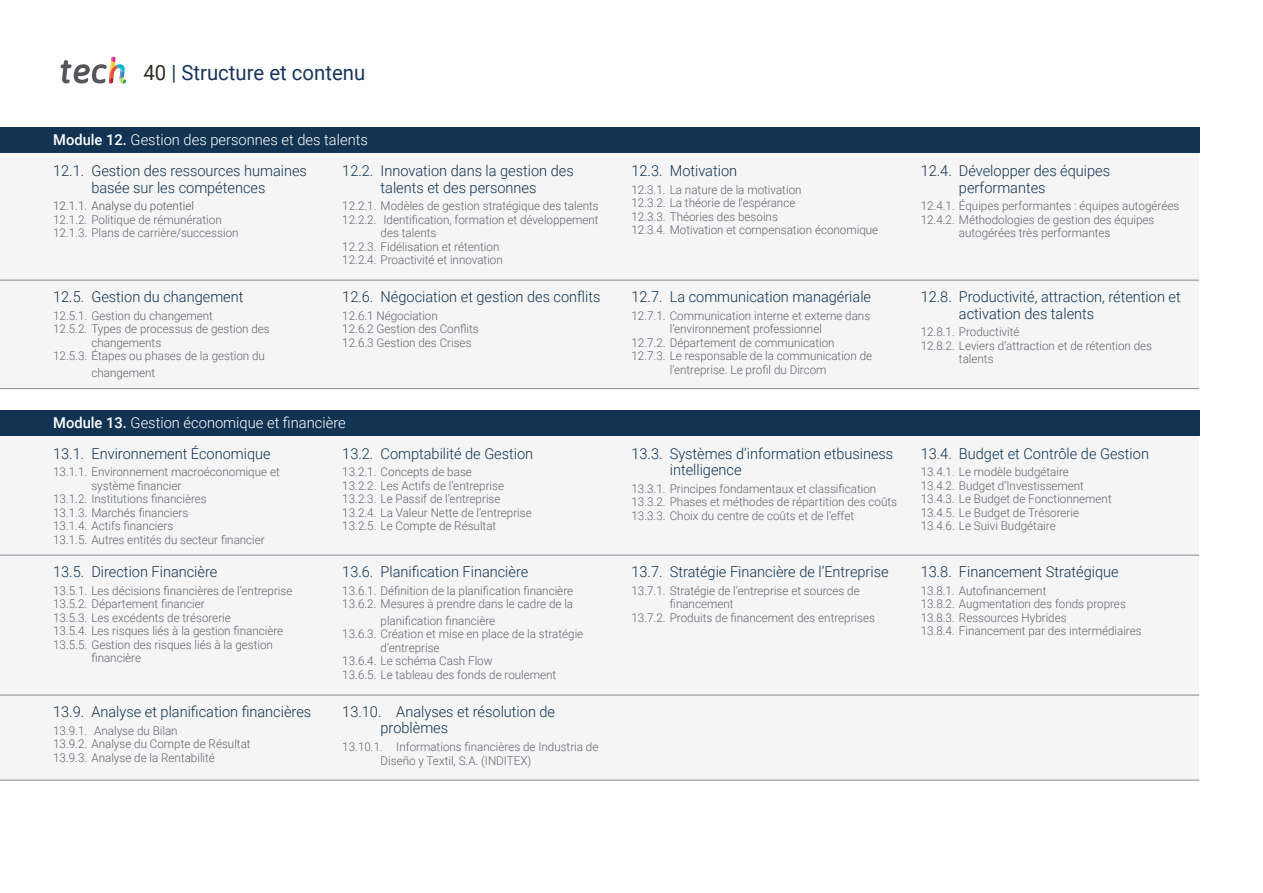
<style>
.page{position:relative;width:1263px;height:893px;background:#fff}
.page>*{position:absolute;margin:0;border:0;box-sizing:border-box;transform-origin:0 0}
.t1{font:21px "Roboto";color:#1a355c}
.t2{font:300 15px/16.5px "Roboto";color:#123352}
.t3{font:300 15px "Roboto";color:#fff}
.t4{font:300 12px/13.5px "Roboto";color:#61646a}
.t5{font:300 12px "Roboto";color:#52555b}
.s1{color:#312e20}
.s2{font-weight:500}
</style>
<div class="page">
<div style="left:0;top:153px;width:1199px;height:235px;background:#f4f5f4"></div>
<div style="left:0;top:436px;width:1199px;height:344px;background:#f4f5f4"></div>
<div style="left:0;top:128px;width:1199px;height:25px;background:#123352"></div>
<div style="left:0;top:410px;width:1199px;height:26px;background:#123352"></div>
<hr style="left:0;top:388px;width:1199px;height:1px;background:#878a8e">
<hr style="left:0;top:780px;width:1199px;height:1px;background:#878a8e">
<hr style="left:0;top:280px;width:1199px;height:1px;background:#878a8e">
<hr style="left:0;top:555px;width:1199px;height:1px;background:#878a8e">
<hr style="left:0;top:695px;width:1199px;height:1px;background:#878a8e">
<svg style="left:61px;top:57px;width:65px;height:27px"></svg>
<h1 class="t1" style="left:144px;top:57px;width:223px"><span class="s1">40</span> | Structure et contenu</h1>
<p class="t3" style="left:53px;top:129px;width:316px"><span class="s2">Module 12.</span> Gestion des personnes et des talents</p>
<p class="t2" style="left:53px;top:162px;width:255px;text-align:center">12.1. Gestion des ressources humaines basée sur les compétences</p>
<p class="t5" style="left:53px;top:198px;width:142px">12.1.1. Analyse du potentiel</p>
<p class="t4" style="left:53px;top:212px;width:187px">12.1.2. Politique de rémunération<br>12.1.3. Plans de carrière/succession</p>
<p class="t2" style="left:53px;top:288px;width:192px">12.5. Gestion du changement</p>
<p class="t4" style="left:53px;top:308px;width:161px">12.5.1. Gestion du changement</p>
<p class="t4" style="left:53px;top:322px;width:218px">12.5.2. Types de processus de gestion des</p>
<p class="t4" style="left:91px;top:335px;width:71px">changements</p>
<p class="t4" style="left:53px;top:349px;width:213px">12.5.3. Étapes ou phases de la gestion du</p>
<p class="t4" style="left:91px;top:365px;width:65px">changement</p>
<p class="t2" style="left:342px;top:162px;width:233px;text-align:center">12.2. Innovation dans la gestion des talents et des personnes</p>
<p class="t4" style="left:342px;top:199px;width:258px">12.2.1. Modèles de gestion stratégique des talents</p>
<p class="t4" style="left:342px;top:212px;width:258px">12.2.2. Identification, formation et développement</p>
<p class="t4" style="left:381px;top:226px;width:57px">des talents</p>
<p class="t4" style="left:342px;top:239px;width:159px">12.2.3. Fidélisation et rétention</p>
<p class="t4" style="left:342px;top:253px;width:162px">12.2.4. Proactivité et innovation</p>
<p class="t2" style="left:342px;top:288px;width:260px">12.6. Négociation et gestion des conflits</p>
<p class="t4" style="left:342px;top:308px;width:138px">12.6.1 Négociation<br>12.6.2 Gestion des Conflits<br>12.6.3 Gestion des Crises</p>
<p class="t3" style="left:53px;top:412px;width:294px"><span class="s2">Module 13.</span> Gestion économique et financière</p>
<p class="t2" style="left:53px;top:444px;width:219px">13.1. Environnement Économique</p>
<p class="t4" style="left:53px;top:465px;width:228px">13.1.1. Environnement macroéconomique et</p>
<p class="t4" style="left:91px;top:478px;width:92px">système financier</p>
<p class="t4" style="left:53px;top:492px;width:155px">13.1.2. Institutions financières</p>
<p class="t4" style="left:53px;top:505px;width:137px">13.1.3. Marchés financiers</p>
<p class="t4" style="left:53px;top:519px;width:122px">13.1.4. Actifs financiers</p>
<p class="t4" style="left:53px;top:532px;width:213px">13.1.5. Autres entités du secteur financier</p>
<p class="t2" style="left:53px;top:563px;width:166px">13.5. Direction Financière</p>
<p class="t4" style="left:53px;top:583px;width:241px">13.5.1. Les décisions financières de l’entreprise</p>
<p class="t4" style="left:53px;top:597px;width:153px">13.5.2. Département financier</p>
<p class="t4" style="left:53px;top:610px;width:179px">13.5.3. Les excédents de trésorerie</p>
<p class="t4" style="left:53px;top:624px;width:232px">13.5.4. Les risques liés à la gestion financière</p>
<p class="t4" style="left:53px;top:637px;width:221px">13.5.5. Gestion des risques liés à la gestion</p>
<p class="t4" style="left:91px;top:651px;width:51px">financière</p>
<p class="t2" style="left:53px;top:703px;width:260px">13.9. Analyse et planification financières</p>
<p class="t4" style="left:53px;top:723px;width:199px">13.9.1. Analyse du Bilan<br>13.9.2. Analyse du Compte de Résultat<br>13.9.3. Analyse de la Rentabilité</p>
<p class="t2" style="left:342px;top:444px;width:192px">13.2. Comptabilité de Gestion</p>
<p class="t4" style="left:342px;top:465px;width:191px">13.2.1. Concepts de base<br>13.2.2. Les Actifs de l’entreprise<br>13.2.3. Le Passif de l’entreprise<br>13.2.4. La Valeur Nette de l’entreprise<br>13.2.5. Le Compte de Résultat</p>
<p class="t2" style="left:342px;top:563px;width:188px">13.6. Planification Financière</p>
<p class="t4" style="left:342px;top:583px;width:232px">13.6.1. Définition de la planification financière<br>13.6.2. Mesures à prendre dans le cadre de la</p>
<p class="t4" style="left:381px;top:613px;width:116px">planification financière</p>
<p class="t4" style="left:342px;top:627px;width:242px">13.6.3. Création et mise en place de la stratégie</p>
<p class="t4" style="left:381px;top:640px;width:61px">d’entreprise</p>
<p class="t4" style="left:342px;top:654px;width:152px">13.6.4. Le schéma Cash Flow</p>
<p class="t4" style="left:342px;top:667px;width:216px">13.6.5. Le tableau des fonds de roulement</p>
<p class="t2" style="left:381px;top:703px;width:176px;text-indent:-38px">13.10. Analyses et résolution de problèmes</p>
<p class="t4" style="left:381px;top:739px;width:219px;text-indent:-38px">13.10.1. Informations financières de Industria de<br>Diseño y Textil, S.A. (INDITEX)</p>
<p class="t2" style="left:631px;top:162px;width:107px">12.3. Motivation</p>
<p class="t4" style="left:631px;top:182px;width:248px">12.3.1. La nature de la motivation<br>12.3.2. La théorie de l’espérance<br>12.3.3. Théories des besoins<br>12.3.4. Motivation et compensation économique</p>
<p class="t2" style="left:631px;top:288px;width:241px">12.7. La communication managériale</p>
<p class="t4" style="left:631px;top:308px;width:240px">12.7.1. Communication interne et externe dans</p>
<p class="t4" style="left:670px;top:322px;width:154px">l’environnement professionnel</p>
<p class="t4" style="left:631px;top:335px;width:205px">12.7.2. Département de communication</p>
<p class="t4" style="left:631px;top:349px;width:242px">12.7.3. Le responsable de la communication de</p>
<p class="t4" style="left:670px;top:362px;width:158px">l’entreprise. Le profil du Dircom</p>
<p class="t2" style="left:959px;top:162px;width:153px;text-indent:-38px">12.4. Développer des équipes performantes</p>
<p class="t4" style="left:921px;top:199px;width:260px">12.4.1. Équipes performantes : équipes autogérées</p>
<p class="t4" style="left:921px;top:212px;width:235px">12.4.2. Méthodologies de gestion des équipes</p>
<p class="t4" style="left:959px;top:226px;width:153px">autogérées très performantes</p>
<p class="t2" style="left:959px;top:288px;width:223px;text-indent:-38px">12.8. Productivité, attraction, rétention et activation des talents</p>
<p class="t4" style="left:921px;top:325px;width:100px">12.8.1. Productivité</p>
<p class="t4" style="left:921px;top:338px;width:233px">12.8.2. Leviers d’attraction et de rétention des</p>
<p class="t4" style="left:959px;top:352px;width:36px">talents</p>
<p class="t2" style="left:670px;top:444px;width:225px;text-indent:-38px">13.3. Systèmes d’information etbusiness intelligence</p>
<p class="t4" style="left:631px;top:481px;width:267px">13.3.1. Principes fondamentaux et classification<br>13.3.2. Phases et méthodes de répartition des coûts<br>13.3.3. Choix du centre de coûts et de l’effet</p>
<p class="t2" style="left:631px;top:563px;width:259px">13.7. Stratégie Financière de l’Entreprise</p>
<p class="t4" style="left:631px;top:583px;width:230px">13.7.1. Stratégie de l’entreprise et sources de</p>
<p class="t4" style="left:670px;top:597px;width:65px">financement</p>
<p class="t4" style="left:631px;top:610px;width:245px">13.7.2. Produits de financement des entreprises</p>
<p class="t2" style="left:921px;top:444px;width:230px">13.4. Budget et Contrôle de Gestion</p>
<p class="t4" style="left:921px;top:465px;width:193px">13.4.1. Le modèle budgétaire<br>13.4.2. Budget d’Investissement<br>13.4.3. Le Budget de Fonctionnement<br>13.4.5. Le Budget de Trésorerie<br>13.4.6. Le Suivi Budgétaire</p>
<p class="t2" style="left:921px;top:563px;width:199px">13.8. Financement Stratégique</p>
<p class="t4" style="left:921px;top:583px;width:223px">13.8.1. Autofinancement<br>13.8.2. Augmentation des fonds propres 13.8.3. Ressources Hybrides<br>13.8.4. Financement par des intermédiaires</p>
</div>
